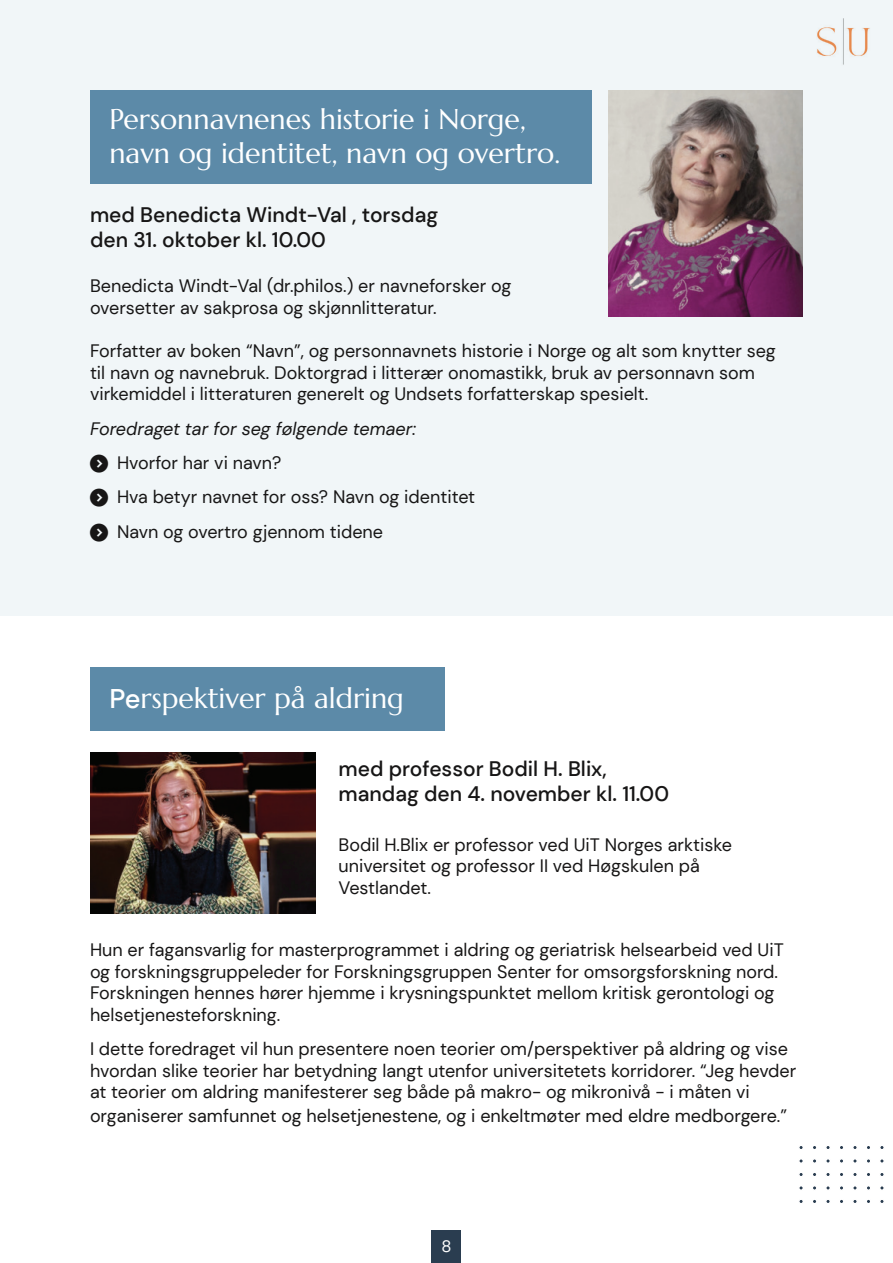
<style>
.page{position:relative;width:893px;height:1263px;background:#fff}
.page>*{position:absolute;margin:0;border:0;box-sizing:border-box;transform-origin:0 0}
.t1{font:28.5px/34.2px "Marcellus";color:#fff}
.t2{font:500 21px/25.2px "DM Sans";color:#171616}
.t3{font:18px/21.6px "DM Sans";color:#171616}
.t4{font:italic 18px "DM Sans";color:#171616}
.t5{font:16.5px "DM Sans";color:#fff}
.s1{font-family:"DM Sans";font-weight:500;font-size:27px}
</style>
<div class="page">
<div style="left:0;top:0;width:893px;height:615px;background:#f1f6f8"></div>
<div style="left:90px;top:90px;width:501px;height:93px;background:#5c8aa8"></div>
<img style="left:608px;top:90px;width:195px;height:226px">
<div style="left:90px;top:668px;width:354px;height:63px;background:#5c8aa8"></div>
<img style="left:90px;top:753px;width:226px;height:160px">
<div style="left:432px;top:1231px;width:29px;height:32px;background:#2a3d50"></div>
<svg style="left:880px;top:1200px;width:4px;height:3px"></svg>
<svg style="left:853px;top:1200px;width:4px;height:3px"></svg>
<div style="left:838px;top:1198px;width:7px;height:6px;border:2px solid #fff;border-radius:50%"></div>
<svg style="left:826px;top:1200px;width:4px;height:3px"></svg>
<div style="left:811px;top:1198px;width:7px;height:6px;border:2px solid #fff;border-radius:50%"></div>
<svg style="left:799px;top:1200px;width:4px;height:3px"></svg>
<svg style="left:880px;top:1186px;width:4px;height:4px"></svg>
<svg style="left:867px;top:1186px;width:3px;height:4px"></svg>
<svg style="left:853px;top:1186px;width:4px;height:4px"></svg>
<div style="left:838px;top:1185px;width:7px;height:6px;border:2px solid #fff;border-radius:50%"></div>
<svg style="left:826px;top:1186px;width:4px;height:4px"></svg>
<div style="left:811px;top:1185px;width:7px;height:6px;border:2px solid #fff;border-radius:50%"></div>
<svg style="left:799px;top:1186px;width:4px;height:4px"></svg>
<svg style="left:880px;top:1173px;width:4px;height:3px"></svg>
<svg style="left:853px;top:1173px;width:4px;height:3px"></svg>
<div style="left:838px;top:1171px;width:7px;height:6px;border:2px solid #fff;border-radius:50%"></div>
<svg style="left:826px;top:1173px;width:4px;height:3px"></svg>
<div style="left:811px;top:1171px;width:7px;height:6px;border:2px solid #fff;border-radius:50%"></div>
<svg style="left:799px;top:1173px;width:4px;height:3px"></svg>
<svg style="left:880px;top:1159px;width:4px;height:4px"></svg>
<svg style="left:867px;top:1159px;width:3px;height:4px"></svg>
<svg style="left:853px;top:1159px;width:4px;height:4px"></svg>
<div style="left:838px;top:1158px;width:7px;height:6px;border:2px solid #fff;border-radius:50%"></div>
<svg style="left:826px;top:1159px;width:4px;height:4px"></svg>
<div style="left:811px;top:1158px;width:7px;height:6px;border:2px solid #fff;border-radius:50%"></div>
<svg style="left:799px;top:1159px;width:4px;height:4px"></svg>
<svg style="left:880px;top:1146px;width:4px;height:3px"></svg>
<svg style="left:853px;top:1146px;width:4px;height:3px"></svg>
<div style="left:838px;top:1144px;width:7px;height:6px;border:2px solid #fff;border-radius:50%"></div>
<svg style="left:826px;top:1146px;width:4px;height:3px"></svg>
<div style="left:811px;top:1144px;width:7px;height:6px;border:2px solid #fff;border-radius:50%"></div>
<svg style="left:799px;top:1146px;width:4px;height:3px"></svg>
<img style="left:817px;top:18px;width:53px;height:47px">
<h1 class="t1" style="left:109px;top:102px;width:452px">Personnavnenes historie i Norge, navn og identitet, navn og overtro.</h1>
<p class="t2" style="left:90px;top:202px;width:350px">med Benedicta Windt-Val , torsdag den 31. oktober kl. 10.00</p>
<p class="t3" style="left:90px;top:275px;width:423px">Benedicta Windt-Val (dr.philos.) er navneforsker og oversetter av sakprosa og skjønnlitteratur.</p>
<p class="t3" style="left:90px;top:340px;width:687px">Forfatter av boken “Navn”, og personnavnets historie i Norge og alt som knytter seg til navn og navnebruk. Doktorgrad i litterær onomastikk, bruk av personnavn som virkemiddel i litteraturen generelt og Undsets forfatterskap spesielt.</p>
<p class="t4" style="left:90px;top:417px;width:328px">Foredraget tar for seg følgende temaer:</p>
<p class="t3" style="left:117px;top:445px;width:360px;line-height:34.3px">Hvorfor har vi navn?<br>Hva betyr navnet for oss? Navn og identitet<br>Navn og overtro gjennom tidene</p>
<h1 class="t1" style="left:109px;top:681px;width:296px"><span class="s1">Pe</span>rspektiver på aldring</h1>
<p class="t2" style="left:339px;top:756px;width:332px">med professor Bodil H. Blix, mandag den 4. november kl. 11.00</p>
<p class="t3" style="left:339px;top:833px;width:395px">Bodil H.Blix er professor ved UiT Norges arktiske universitet og professor II ved Høgskulen på<br>Vestlandet.</p>
<p class="t3" style="left:90px;top:939px;width:695px">Hun er fagansvarlig for masterprogrammet i aldring og geriatrisk helsearbeid ved UiT og forskningsgruppeleder for Forskningsgruppen Senter for omsorgsforskning nord.<br>Forskningen hennes hører hjemme i krysningspunktet mellom kritisk gerontologi og helsetjenesteforskning.</p>
<p class="t3" style="left:90px;top:1038px;width:708px">I dette foredraget vil hun presentere noen teorier om/perspektiver på aldring og vise hvordan slike teorier har betydning langt utenfor universitetets korridorer. “Jeg hevder at teorier om aldring manifesterer seg både på makro- og mikronivå - i måten vi</p>
<p class="t3" style="left:90px;top:1105px;width:699px">organiserer samfunnet og helsetjenestene, og i enkeltmøter med eldre medborgere.”</p>
<p class="t5" style="left:441px;top:1236px;width:12px">8</p>
</div>
